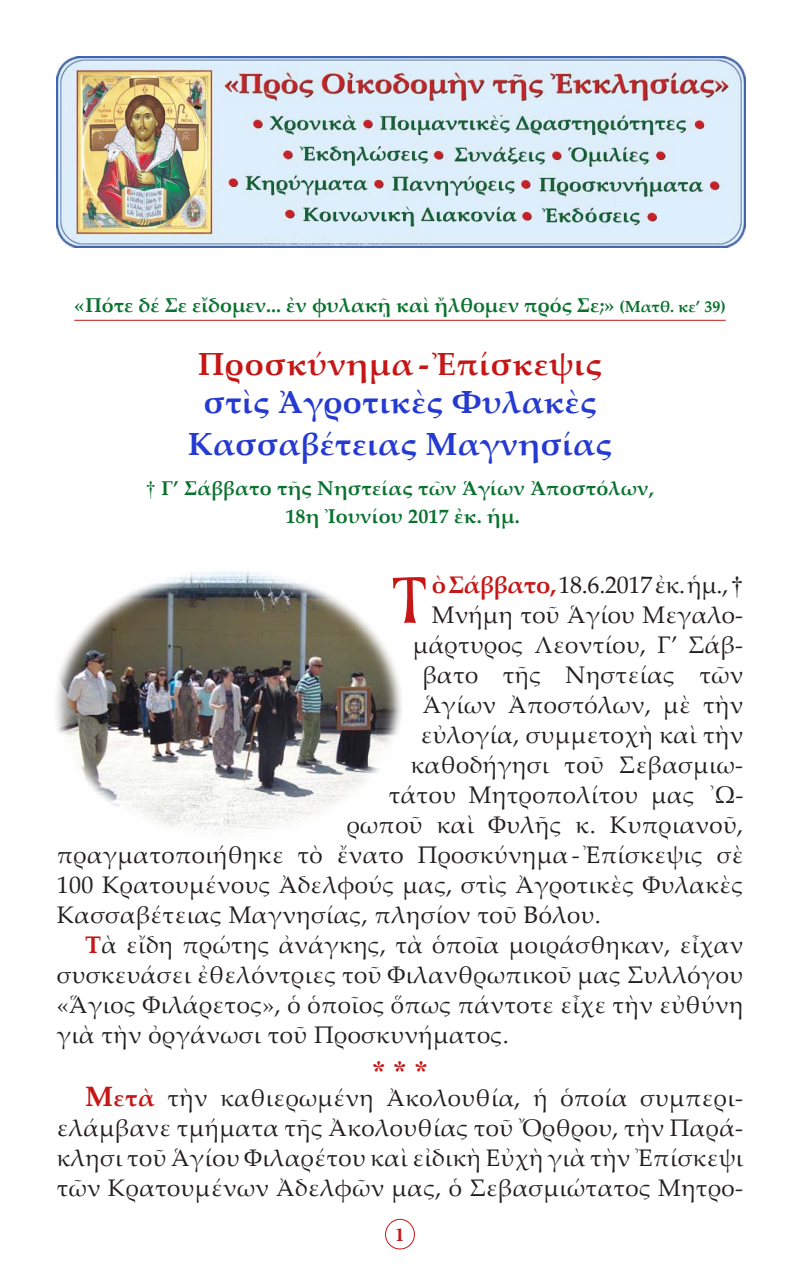
<style>
.page{position:relative;width:800px;height:1270px;background:#fff}
.page>*{position:absolute;margin:0;border:0;box-sizing:border-box;transform-origin:0 0}
.t1{font:69px "Icon Script Pro Test 1";color:#c61616}
.t2{font:700 32px "Palatino Linotype";letter-spacing:.01em;color:#253ad0}
.t3{font:700 32px "Palatino Linotype";letter-spacing:.02em;color:#c61616}
.t4{font:28px "CTOS New Times Bold Test 1";color:#c61616}
.t5{font:24px/30px "Palatino Linotype";letter-spacing:.02em;color:#231f20;text-align:justify}
.t6{font:700 20px "Palatino Linotype";letter-spacing:.01em;color:#0a722f}
.t7{font:700 20px "Minion Pro";color:#c61616}
.s1{font-size:16px}
.s2{font-family:"CTOS New Times Roman Test 1";font-weight:400}
.s3{font-weight:700;color:#c61616}
.s4{font-family:"CTOS New Times Roman Test 1"}
.s5{font-weight:700;font-size:28px;color:#c61616}
</style>
<div class="page">
<div style="left:385px;top:1219px;width:30px;height:30px;border:1px solid #c61616;border-radius:50%"></div>
<hr style="left:74px;top:320px;width:652px;height:1px;background:#c61616">
<img style="left:56px;top:571px;width:346px;height:263px">
<img style="left:57px;top:57px;width:689px;height:191px">
<p class="t6" style="left:74px;top:291px;width:653px">«Πότε δέ Σε εἴδομεν... ἐν φυλακῇ καὶ ἤλθομεν πρός Σε;» <span class="s1">(Ματθ. κε’ 39)</span></p>
<p class="t3" style="left:198px;top:341px;width:405px">Προσκύνημα -Ἐπίσκεψις</p>
<p class="t2" style="left:203px;top:379px;width:394px">στὶς Ἀγροτικὲς Φυλακὲς</p>
<p class="t2" style="left:188px;top:421px;width:425px">Κασσαβέτειας Μαγνησίας</p>
<p class="t6" style="left:146px;top:474px;width:509px"><span class="s2">†</span> Γ’ Σάββατο τῆς Νηστείας τῶν Ἁγίων Ἀποστόλων,</p>
<p class="t6" style="left:285px;top:502px;width:236px">18η Ἰουνίου 2017 ἐκ. ἡμ.</p>
<p class="t1" style="left:392px;top:554px;width:40px">Τ</p>
<p class="t5" style="left:432px;top:569px;width:313px"><span class="s3">ὸ Σάββατο,</span> 18.6.2017 ἐκ. ἡμ., <span class="s4">†<br></span>Μνήμη τοῦ Ἁγίου Μεγαλο-</p>
<p class="t5" style="left:389px;top:629px;width:356px;text-align:right">μάρτυρος Λεοντίου, Γ’ Σάβ&shy;βατο τῆς Νηστείας τῶν<br>Ἁγίων Ἀποστόλων, μὲ τὴν εὐλογία, συμμετοχὴ καὶ τὴν καθοδήγησι τοῦ Σεβασμιω&shy;τάτου Μητροπολίτου μας ᾿Ω-</p>
<p class="t5" style="left:57px;top:809px;width:688px;text-indent:290px">ρωποῦ καὶ Φυλῆς κ. Κυπριανοῦ, πραγματοποιήθηκε τὸ ἔνατο Προσκύνημα -Ἐπίσκεψις σὲ 100 Κρατουμένους Ἀδελφούς μας, στὶς Ἀγροτικὲς Φυλακὲς Κασσαβέτειας Μαγνησίας, πλησίον τοῦ Βόλου.</p>
<p class="t5" style="left:57px;top:929px;width:688px;text-indent:28px"><span class="s3">Τ</span>ὰ εἴδη πρώτης ἀνάγκης, τὰ ὁποῖα μοιράσθηκαν, εἶχαν συσκευάσει ἐθελόντριες τοῦ Φιλανθρωπικοῦ μας Συλλόγου «Ἅγιος Φιλάρετος», ὁ ὁποῖος ὅπως πάντοτε εἶχε τὴν εὐθύνη γιὰ τὴν ὀργάνωσι τοῦ Προσκυνήματος.</p>
<p class="t4" style="left:372px;top:1055px;width:57px">* * *</p>
<p class="t5" style="left:57px;top:1081px;width:688px;text-indent:28px"><span class="s5">Μ</span><span class="s3">ετὰ</span> τὴν καθιερωμένη Ἀκολουθία, ἡ ὁποία συμπερι&shy;ελάμβανε τμήματα τῆς Ἀκολουθίας τοῦ Ὄρθρου, τὴν Παρά&shy;κλησι τοῦ Ἁγίου Φιλαρέτου καὶ εἰδικὴ Εὐχὴ γιὰ τὴν Ἐπίσκεψι τῶν Κρατουμένων Ἀδελφῶν μας, ὁ Σεβασμιώτατος Μητρο-</p>
<p class="t7" style="left:395px;top:1220px;width:11px">1</p>
</div>
